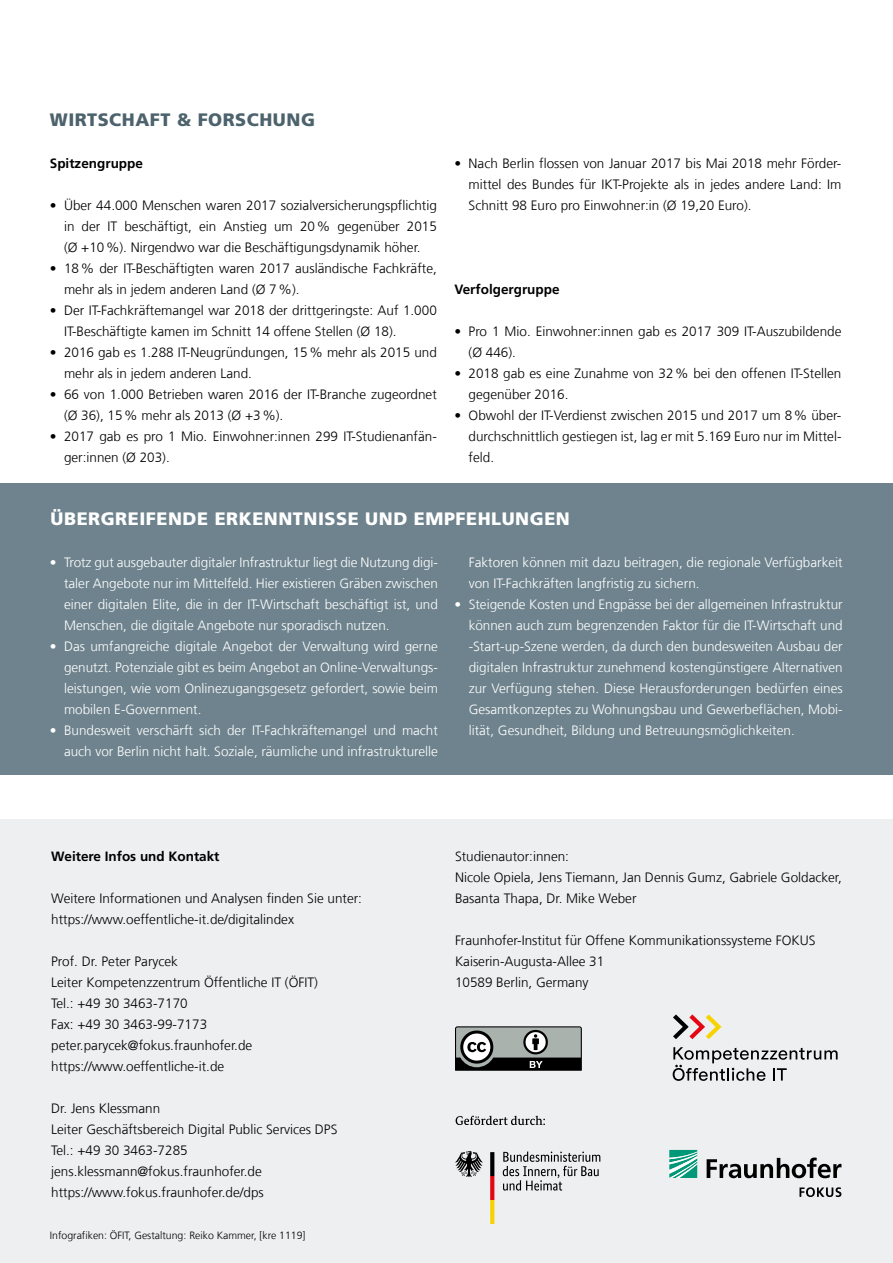
<style>
.page{position:relative;width:893px;height:1263px;background:#fff}
.page>*{position:absolute;margin:0;border:0;box-sizing:border-box;transform-origin:0 0}
.t1{font:900 18px "Frutiger LT Com";letter-spacing:.03em;color:#fff}
.t2{font:900 18px "Frutiger LT Com";letter-spacing:.03em;color:#4c626c}
.t3{font:300 13.5px/21px "Frutiger LT Com";color:#000}
.t4{font:300 13.5px/21px "Frutiger LT Com";color:#fff;text-align:justify}
.t5{font:700 13.5px "Frutiger LT Com";color:#000}
.t6{font:300 10.5px "Frutiger LT Com";color:#000}
</style>
<div class="page">
<div style="left:0;top:483px;width:893px;height:292px;background:#6e838d"></div>
<div style="left:0;top:819px;width:893px;height:444px;background:#eeeff0"></div>
<svg style="left:669px;top:1150px;width:28px;height:28px"></svg>
<svg style="left:707px;top:1157px;width:134px;height:21px"></svg>
<svg style="left:799px;top:1187px;width:42px;height:10px"></svg>
<svg style="left:455px;top:1026px;width:127px;height:45px;background:#747876"></svg>
<svg style="left:673px;top:1047px;width:165px;height:34px"></svg>
<svg style="left:673px;top:1014px;width:48px;height:25px"></svg>
<svg style="left:456px;top:1116px;width:89px;height:9px"></svg>
<svg style="left:490px;top:1152px;width:4px;height:72px"></svg>
<svg style="left:503px;top:1151px;width:97px;height:39px"></svg>
<svg style="left:455px;top:1151px;width:28px;height:26px"></svg>
<h1 class="t2" style="left:50px;top:109px;width:267px">WIRTSCHAFT &amp; FORSCHUNG</h1>
<p class="t5" style="left:50px;top:155px;width:95px">Spitzengruppe</p>
<p class="t3" style="left:64px;top:195px;width:374px;text-align:justify;text-indent:-14px">• Über 44.000 Menschen waren 2017 sozialversicherungspflichtig in der IT beschäftigt, ein Anstieg um 20% gegenüber 2015 (Ø +10%). Nirgendwo war die Beschäftigungsdynamik höher.</p>
<p class="t3" style="left:64px;top:258px;width:374px;text-indent:-14px">• 18% der IT-Beschäftigten waren 2017 ausländische Fachkräfte, mehr als in jedem anderen Land (Ø 7%).</p>
<p class="t3" style="left:64px;top:300px;width:374px;text-indent:-14px">• Der IT-Fachkräftemangel war 2018 der drittgeringste: Auf 1.000<br>IT-Beschäftigte kamen im Schnitt 14 offene Stellen (Ø 18).</p>
<p class="t3" style="left:64px;top:342px;width:374px;text-indent:-14px">• 2016 gab es 1.288 IT-Neugründungen, 15% mehr als 2015 und mehr als in jedem anderen Land.</p>
<p class="t3" style="left:64px;top:384px;width:374px;text-indent:-14px">• 66 von 1.000 Betrieben waren 2016 der IT-Branche zugeordnet (Ø 36), 15% mehr als 2013 (Ø +3%).</p>
<p class="t3" style="left:64px;top:426px;width:373px;text-indent:-14px">• 2017 gab es pro 1 Mio. Einwohner:innen 299 IT-Studienanfän&shy;ger:innen (Ø 203).</p>
<p class="t3" style="left:469px;top:153px;width:374px;text-align:justify;text-indent:-14px">• Nach Berlin flossen von Januar 2017 bis Mai 2018 mehr Förder&shy;mittel des Bundes für IKT-Projekte als in jedes andere Land: Im Schnitt 98 Euro pro Einwohner:in (Ø 19,20 Euro).</p>
<p class="t5" style="left:454px;top:281px;width:107px">Verfolgergruppe</p>
<p class="t3" style="left:469px;top:321px;width:374px;text-indent:-14px">• Pro 1 Mio. Einwohner:innen gab es 2017 309 IT-Auszubildende (Ø 446).</p>
<p class="t3" style="left:469px;top:363px;width:374px;text-indent:-14px">• 2018 gab es eine Zunahme von 32% bei den offenen IT-Stellen gegenüber 2016.</p>
<p class="t3" style="left:469px;top:405px;width:374px;text-align:justify;text-indent:-14px">• Obwohl der IT-Verdienst zwischen 2015 und 2017 um 8% über&shy;durchschnittlich gestiegen ist, lag er mit 5.169 Euro nur im Mittel&shy;feld.</p>
<h1 class="t1" style="left:51px;top:508px;width:521px">ÜBERGREIFENDE ERKENNTNISSE UND EMPFEHLUNGEN</h1>
<p class="t4" style="left:64px;top:552px;width:375px;text-indent:-14px">• Trotz gut ausgebauter digitaler Infrastruktur liegt die Nutzung digi&shy;taler Angebote nur im Mittelfeld. Hier existieren Gräben zwischen einer digitalen Elite, die in der IT-Wirtschaft beschäftigt ist, und Menschen, die digitale Angebote nur sporadisch nutzen.</p>
<p class="t4" style="left:64px;top:636px;width:375px;text-indent:-14px">• Das umfangreiche digitale Angebot der Verwaltung wird gerne genutzt. Potenziale gibt es beim Angebot an Online-Verwaltungs&shy;leistungen, wie vom Onlinezugangsgesetz gefordert, sowie beim mobilen E-Government.</p>
<p class="t4" style="left:50px;top:720px;width:390px;text-align:right">• Bundesweit verschärft sich der IT-Fachkräftemangel und macht auch vor Berlin nicht halt. Soziale, räumliche und infrastrukturelle</p>
<p class="t4" style="left:469px;top:552px;width:375px">Faktoren können mit dazu beitragen, die regionale Verfügbarkeit von IT-Fachkräften langfristig zu sichern.</p>
<p class="t4" style="left:469px;top:594px;width:375px;text-indent:-14px">• Steigende Kosten und Engpässe bei der allgemeinen Infrastruktur können auch zum begrenzenden Faktor für die IT-Wirtschaft und -Start-up-Szene werden, da durch den bundesweiten Ausbau der digitalen Infrastruktur zunehmend kostengünstigere Alternativen zur Verfügung stehen. Diese Herausforderungen bedürfen eines Gesamtkonzeptes zu Wohnungsbau und Gewerbeflächen, Mobi&shy;lität, Gesundheit, Bildung und Betreuungsmöglichkeiten.</p>
<p class="t5" style="left:51px;top:848px;width:170px">Weitere Infos und Kontakt</p>
<p class="t3" style="left:51px;top:888px;width:312px">Weitere Informationen und Analysen finden Sie unter: https://www.oeffentliche-it.de/digitalindex</p>
<p class="t3" style="left:51px;top:951px;width:268px">Prof. Dr. Peter Parycek<br>Leiter Kompetenzzentrum Öffentliche IT (ÖFIT)<br>Tel.: +49 30 3463-7170<br>Fax: +49 30 3463-99-7173 peter.parycek@fokus.fraunhofer.de https://www.oeffentliche-it.de</p>
<p class="t3" style="left:51px;top:1098px;width:288px">Dr. Jens Klessmann<br>Leiter Geschäftsbereich Digital Public Services DPS Tel.: +49 30 3463-7285 jens.klessmann@fokus.fraunhofer.de https://www.fokus.fraunhofer.de/dps</p>
<p class="t6" style="left:50px;top:1229px;width:257px">Infografiken: ÖFIT, Gestaltung: Reiko Kammer, [kre 1119]</p>
<p class="t3" style="left:455px;top:846px;width:388px">Studienautor:innen:<br>Nicole Opiela, Jens Tiemann, Jan Dennis Gumz, Gabriele Goldacker,<br>Basanta Thapa, Dr. Mike Weber</p>
<p class="t3" style="left:455px;top:930px;width:362px">Fraunhofer-Institut für Offene Kommunikationssysteme FOKUS<br>Kaiserin-Augusta-Allee 31<br>10589 Berlin, Germany</p>
</div>
